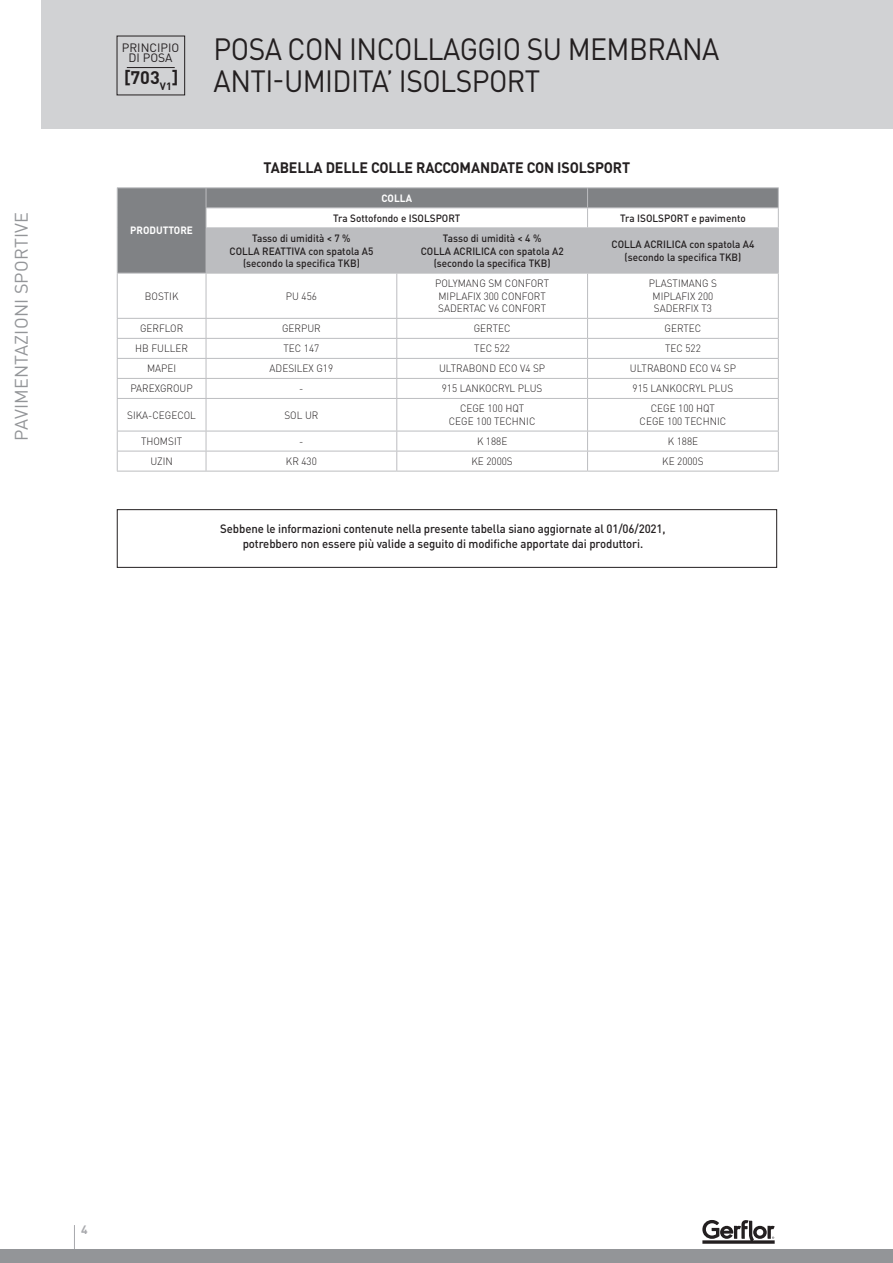
<style>
.page{position:relative;width:893px;height:1263px;background:#fff}
.page>*{position:absolute;margin:0;border:0;box-sizing:border-box;transform-origin:0 0}
.t1{font:30.45px/32.2px "DIN Pro";letter-spacing:-.02em;color:#231f20;scale:.93 1}
.t2{font:18px "DIN Pro";letter-spacing:.01em;color:#939598}
.t3{font:700 18px "DIN Pro";color:#231f20}
.t4{font:700 15px "DIN Pro";letter-spacing:-.01em;color:#231f20;scale:.95 1}
.t5{font:500 12px/14.4px "DIN Pro";letter-spacing:-.01em;color:#231f20;text-align:center;scale:.95 1}
.t6{font:12px/10.5px "DIN Pro";color:#231f20;text-align:center}
.t7{font:700 12px "DIN Pro";color:#a8a9ad}
.t8{font:300 10.5px/12.6px "DIN Pro";color:#231f20;text-align:center;scale:.95 1}
.t9{font:500 10.5px/12.6px "DIN Pro";color:#231f20;text-align:center;scale:.95 1}
.t10{font:700 10.5px "DIN Pro";color:#fff;scale:.95 1}
</style>
<div class="page">
<hr style="left:74px;top:1225px;width:1px;height:38px;background:#a8a9ad">
<div style="left:42px;top:0;width:851px;height:129px;background:#d1d2d4"></div>
<svg style="left:702px;top:1220px;width:73px;height:24px"></svg>
<div style="left:0;top:1250px;width:893px;height:13px;background:#939598"></div>
<hr style="left:127px;top:67px;width:48px;height:1px;background:#231f20">
<div style="left:118px;top:188px;width:88px;height:85px;background:#808285"></div>
<hr style="left:117px;top:273px;width:1px;height:45px;background:#bcbdc0">
<hr style="left:206px;top:273px;width:1px;height:45px;background:#bcbdc0">
<hr style="left:396px;top:273px;width:1px;height:45px;background:#bcbdc0">
<hr style="left:587px;top:273px;width:1px;height:45px;background:#bcbdc0">
<hr style="left:778px;top:273px;width:1px;height:45px;background:#bcbdc0">
<hr style="left:117px;top:318px;width:89px;height:1px;background:#bcbdc0">
<hr style="left:206px;top:318px;width:191px;height:1px;background:#bcbdc0">
<hr style="left:397px;top:318px;width:191px;height:1px;background:#bcbdc0">
<hr style="left:588px;top:318px;width:191px;height:1px;background:#bcbdc0">
<hr style="left:117px;top:338px;width:89px;height:1px;background:#bcbdc0">
<hr style="left:206px;top:338px;width:191px;height:1px;background:#bcbdc0">
<hr style="left:397px;top:338px;width:191px;height:1px;background:#bcbdc0">
<hr style="left:588px;top:338px;width:191px;height:1px;background:#bcbdc0">
<hr style="left:117px;top:358px;width:89px;height:1px;background:#bcbdc0">
<hr style="left:206px;top:358px;width:191px;height:1px;background:#bcbdc0">
<hr style="left:397px;top:358px;width:191px;height:1px;background:#bcbdc0">
<hr style="left:588px;top:358px;width:191px;height:1px;background:#bcbdc0">
<hr style="left:117px;top:378px;width:89px;height:1px;background:#bcbdc0">
<svg style="left:117px;top:319px;width:1px;height:79px"></svg>
<hr style="left:206px;top:378px;width:191px;height:1px;background:#bcbdc0">
<svg style="left:206px;top:319px;width:1px;height:79px"></svg>
<hr style="left:397px;top:378px;width:191px;height:1px;background:#bcbdc0">
<svg style="left:396px;top:319px;width:1px;height:79px"></svg>
<hr style="left:588px;top:378px;width:191px;height:1px;background:#bcbdc0">
<svg style="left:587px;top:319px;width:1px;height:79px"></svg>
<svg style="left:778px;top:319px;width:1px;height:79px"></svg>
<hr style="left:206px;top:398px;width:191px;height:1px;background:#bcbdc0">
<hr style="left:397px;top:398px;width:191px;height:1px;background:#bcbdc0">
<hr style="left:396px;top:399px;width:1px;height:32px;background:#bcbdc0">
<hr style="left:588px;top:398px;width:191px;height:1px;background:#bcbdc0">
<hr style="left:587px;top:399px;width:1px;height:32px;background:#bcbdc0">
<hr style="left:778px;top:399px;width:1px;height:32px;background:#bcbdc0">
<hr style="left:117px;top:451px;width:89px;height:1px;background:#bcbdc0">
<svg style="left:117px;top:432px;width:1px;height:39px"></svg>
<hr style="left:117px;top:471px;width:89px;height:1px;background:#bcbdc0">
<hr style="left:206px;top:431px;width:191px;height:1px;background:#bcbdc0">
<hr style="left:206px;top:451px;width:191px;height:1px;background:#bcbdc0">
<svg style="left:206px;top:431px;width:1px;height:40px"></svg>
<hr style="left:206px;top:471px;width:191px;height:1px;background:#bcbdc0">
<hr style="left:397px;top:431px;width:191px;height:1px;background:#bcbdc0">
<hr style="left:588px;top:431px;width:191px;height:1px;background:#bcbdc0">
<hr style="left:397px;top:451px;width:191px;height:1px;background:#bcbdc0">
<svg style="left:396px;top:431px;width:1px;height:40px"></svg>
<hr style="left:588px;top:451px;width:191px;height:1px;background:#bcbdc0">
<svg style="left:587px;top:431px;width:1px;height:40px"></svg>
<svg style="left:778px;top:431px;width:1px;height:40px"></svg>
<hr style="left:397px;top:471px;width:191px;height:1px;background:#bcbdc0">
<hr style="left:588px;top:471px;width:191px;height:1px;background:#bcbdc0">
<hr style="left:117px;top:398px;width:89px;height:1px;background:#bcbdc0">
<hr style="left:117px;top:399px;width:1px;height:32px;background:#bcbdc0">
<hr style="left:206px;top:399px;width:1px;height:32px;background:#bcbdc0">
<hr style="left:117px;top:431px;width:89px;height:1px;background:#bcbdc0">
<hr style="left:117px;top:187px;width:89px;height:1px;background:#bcbdc0">
<svg style="left:117px;top:188px;width:1px;height:40px"></svg>
<hr style="left:117px;top:228px;width:1px;height:45px;background:#bcbdc0">
<hr style="left:117px;top:273px;width:89px;height:1px;background:#bcbdc0">
<hr style="left:206px;top:187px;width:191px;height:1px;background:#bcbdc0">
<hr style="left:397px;top:187px;width:191px;height:1px;background:#bcbdc0">
<hr style="left:588px;top:187px;width:191px;height:1px;background:#bcbdc0">
<hr style="left:206px;top:273px;width:191px;height:1px;background:#bcbdc0">
<svg style="left:206px;top:188px;width:573px;height:85px"></svg>
<hr style="left:397px;top:227px;width:191px;height:1px;background:#bcbdc0">
<hr style="left:396px;top:228px;width:1px;height:45px;background:#bcbdc0">
<hr style="left:588px;top:227px;width:191px;height:1px;background:#bcbdc0">
<hr style="left:587px;top:228px;width:1px;height:45px;background:#bcbdc0">
<hr style="left:778px;top:228px;width:1px;height:45px;background:#bcbdc0">
<hr style="left:397px;top:273px;width:191px;height:1px;background:#bcbdc0">
<hr style="left:588px;top:273px;width:191px;height:1px;background:#bcbdc0">
<div style="left:117px;top:509px;width:660px;height:59px;border:1px solid #231f20"></div>
<h2 class="t2" style="left:9px;top:440px;width:230px;rotate:-90deg">PAVIMENTAZIONI SPORTIVE</h2>
<p class="t6" style="left:122px;top:42px;width:59px">PRINCIPIO<br>DI POSA</p>
<h2 class="t3" style="left:124px;top:66px;width:56px">[703<sub>V1</sub>]</h2>
<h1 class="t1" style="left:214px;top:32px;width:545px">POSA CON INCOLLAGGIO SU MEMBRANA<br>ANTI-UMIDITA’ ISOLSPORT</h1>
<p class="t10" style="left:130px;top:224px;width:67px">PRODUTTORE</p>
<h3 class="t4" style="left:264px;top:157px;width:387px">TABELLA DELLE COLLE RACCOMANDATE CON ISOLSPORT</h3>
<p class="t10" style="left:382px;top:191px;width:34px">COLLA</p>
<p class="t9" style="left:333px;top:211px;width:136px">Tra Sottofondo e ISOLSPORT</p>
<p class="t9" style="left:620px;top:211px;width:134px">Tra ISOLSPORT e pavimento</p>
<p class="t9" style="left:229px;top:231px;width:153px">Tasso di umidità &lt; 7 %<br>COLLA REATTIVA con spatola A5 (secondo la specifica TKB)</p>
<p class="t9" style="left:421px;top:231px;width:152px">Tasso di umidità &lt; 4 %<br>COLLA ACRILICA con spatola A2 (secondo la specifica TKB)</p>
<p class="t9" style="left:611px;top:238px;width:152px">COLLA ACRILICA con spatola A4 (secondo la specifica TKB)</p>
<p class="t8" style="left:145px;top:289px;width:37px">BOSTIK</p>
<p class="t8" style="left:286px;top:289px;width:34px">PU 456</p>
<p class="t8" style="left:435px;top:277px;width:122px;text-align:left">POLYMANG SM CONFORT<br>MIPLAFIX 300 CONFORT<br>SADERTAC V6 CONFORT</p>
<p class="t8" style="left:649px;top:277px;width:73px">PLASTIMANG S<br>MIPLAFIX 200<br>SADERFIX T3</p>
<p class="t8" style="left:140px;top:322px;width:47px">GERFLOR</p>
<p class="t8" style="left:282px;top:322px;width:42px">GERPUR</p>
<p class="t8" style="left:474px;top:322px;width:40px">GERTEC</p>
<p class="t8" style="left:665px;top:322px;width:40px">GERTEC</p>
<p class="t8" style="left:135px;top:342px;width:57px">HB FULLER</p>
<p class="t8" style="left:284px;top:342px;width:39px">TEC 147</p>
<p class="t8" style="left:474px;top:342px;width:39px">TEC 522</p>
<p class="t8" style="left:665px;top:342px;width:39px">TEC 522</p>
<p class="t8" style="left:147px;top:362px;width:32px">MAPEI</p>
<p class="t8" style="left:270px;top:362px;width:68px">ADESILEX G19</p>
<p class="t8" style="left:439px;top:362px;width:113px">ULTRABOND ECO V4 SP</p>
<p class="t8" style="left:630px;top:362px;width:113px">ULTRABOND ECO V4 SP</p>
<p class="t8" style="left:130px;top:382px;width:67px">PAREXGROUP</p>
<p class="t8" style="left:299px;top:382px;width:6px">-</p>
<p class="t8" style="left:442px;top:382px;width:107px">915 LANKOCRYL PLUS</p>
<p class="t8" style="left:633px;top:382px;width:107px">915 LANKOCRYL PLUS</p>
<p class="t8" style="left:127px;top:408px;width:74px">SIKA-CEGECOL</p>
<p class="t8" style="left:284px;top:408px;width:37px">SOL UR</p>
<p class="t8" style="left:449px;top:402px;width:93px">CEGE 100 HQT<br>CEGE 100 TECHNIC</p>
<p class="t8" style="left:640px;top:402px;width:93px">CEGE 100 HQT<br>CEGE 100 TECHNIC</p>
<p class="t8" style="left:141px;top:435px;width:45px">THOMSIT</p>
<p class="t8" style="left:299px;top:435px;width:6px">-</p>
<p class="t8" style="left:477px;top:435px;width:33px">K 188E</p>
<p class="t8" style="left:668px;top:435px;width:33px">K 188E</p>
<p class="t8" style="left:150px;top:455px;width:25px">UZIN</p>
<p class="t8" style="left:286px;top:455px;width:34px">KR 430</p>
<p class="t8" style="left:471px;top:455px;width:45px">KE 2000S</p>
<p class="t8" style="left:662px;top:455px;width:45px">KE 2000S</p>
<p class="t5" style="left:220px;top:521px;width:470px">Sebbene le informazioni contenute nella presente tabella siano aggiornate al 01/06/2021, potrebbero non essere più valide a seguito di modifiche apportate dai produttori.</p>
<p class="t7" style="left:81px;top:1222px;width:8px">4</p>
</div>
